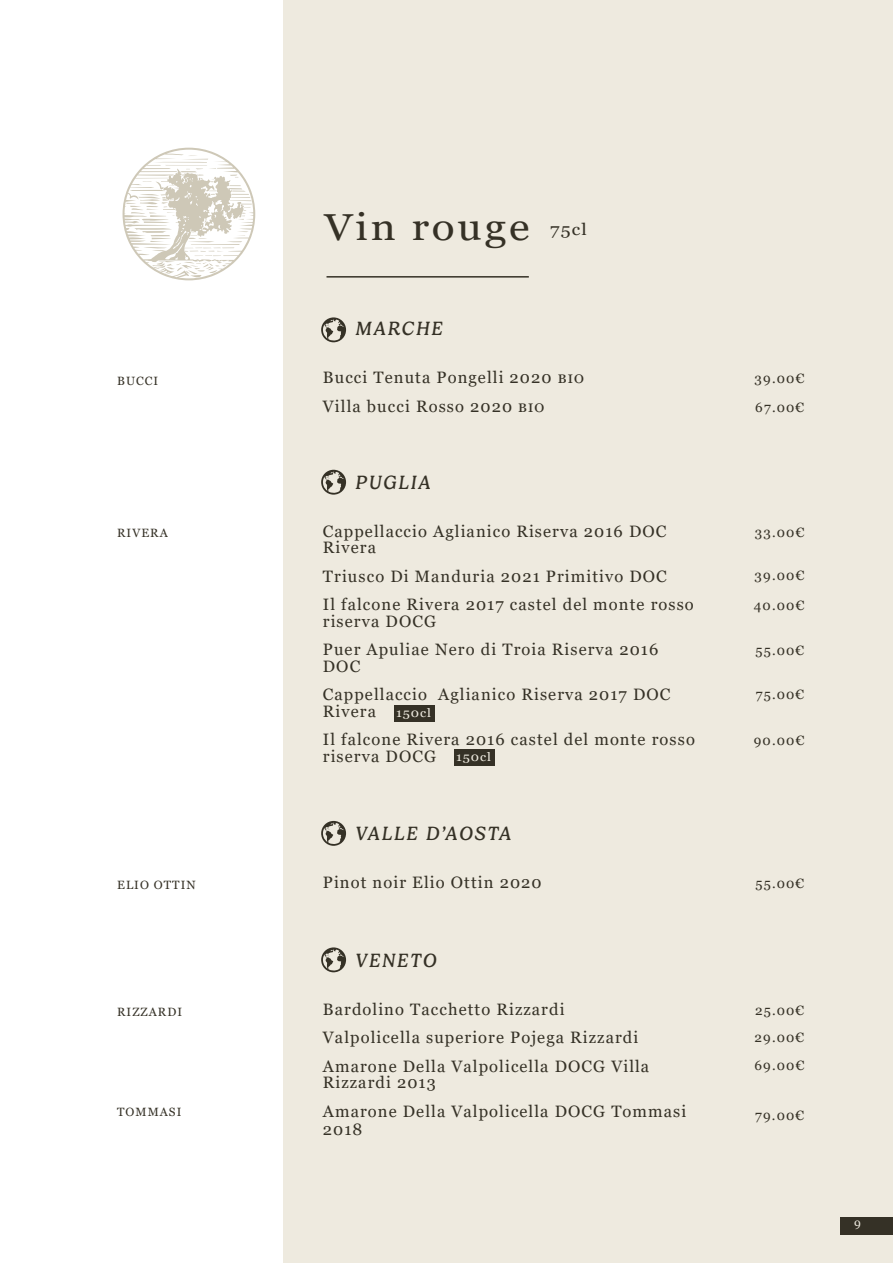
<style>
.page{position:relative;width:893px;height:1263px;background:#fff}
.page>*{position:absolute;margin:0;border:0;box-sizing:border-box;transform-origin:0 0}
.t1{font:37.5px "Georgia";letter-spacing:.065em;color:#353126;scale:1.13 1}
.t2{font:italic 19.5px "Gelica";letter-spacing:.09em;color:#353126}
.t3{font:16.5px/28.5px "Georgia";letter-spacing:.065em;color:#353126}
.t4{font:16.5px "Georgia";letter-spacing:.065em;color:#353126;scale:1.13 1}
.t5{font:13.5px/28.5px "Georgia";letter-spacing:.085em;color:#353126}
.t6{font:12px "Georgia";letter-spacing:.085em;color:#353126}
.t7{font:12px "Georgia";letter-spacing:.065em;color:#eeeadf;scale:1.13 1}
.t8{font:12px "Georgia";letter-spacing:.065em;color:#eeeadf}
</style>
<div class="page">
<div style="left:283px;top:0;width:610px;height:1263px;background:#eeeadf"></div>
<div style="left:840px;top:1217px;width:53px;height:18px;background:#353126"></div>
<svg style="left:123px;top:148px;width:132px;height:132px"></svg>
<svg style="left:321px;top:317px;width:25px;height:25px"></svg>
<svg style="left:321px;top:470px;width:25px;height:25px"></svg>
<svg style="left:321px;top:821px;width:25px;height:25px"></svg>
<svg style="left:321px;top:947px;width:25px;height:25px"></svg>
<hr style="left:326px;top:276px;width:203px;height:2px;background:#353126">
<div style="left:394px;top:705px;width:40px;height:17px;background:#353126"></div>
<div style="left:454px;top:750px;width:41px;height:16px;background:#353126"></div>
<p class="t6" style="left:117px;top:373px;width:43px">BUCCI</p>
<p class="t6" style="left:117px;top:525px;width:52px">RIVERA</p>
<h1 class="t1" style="left:325px;top:204px;width:183px">Vin rouge</h1>
<p class="t4" style="left:550px;top:219px;width:34px">75cl</p>
<p class="t2" style="left:355px;top:318px;width:89px">MARCHE</p>
<p class="t3" style="left:323px;top:364px;width:262px">Bucci Tenuta Pongelli 2020 BIO<br>Villa bucci Rosso 2020 BIO</p>
<p class="t2" style="left:355px;top:471px;width:77px">PUGLIA</p>
<p class="t3" style="left:323px;top:523px;width:345px;line-height:16.5px">Cappellaccio Aglianico Riserva 2016 DOC<br>Rivera</p>
<p class="t3" style="left:323px;top:562px;width:372px">Triusco Di Manduria 2021 Primitivo DOC<br>Il falcone Rivera 2017 castel del monte rosso</p>
<p class="t3" style="left:323px;top:607px;width:337px">riserva DOCG<br>Puer Apuliae Nero di Troia Riserva 2016</p>
<p class="t3" style="left:323px;top:652px;width:349px">DOC<br>Cappellaccio Aglianico Riserva 2017 DOC</p>
<p class="t3" style="left:323px;top:697px;width:373px">Rivera<br>Il falcone Rivera 2016 castel del monte rosso</p>
<p class="t3" style="left:323px;top:742px;width:115px">riserva DOCG</p>
<p class="t7" style="left:396px;top:705px;width:32px">150cl</p>
<p class="t7" style="left:456px;top:750px;width:32px">150cl</p>
<p class="t2" style="left:355px;top:823px;width:157px">VALLE D’AOSTA</p>
<p class="t5" style="left:755px;top:365px;width:51px">39.00€<br>67.00€</p>
<p class="t5" style="left:755px;top:518px;width:51px">33.00€</p>
<p class="t5" style="left:755px;top:562px;width:51px">39.00€</p>
<p class="t5" style="left:754px;top:592px;width:52px">40.00€</p>
<p class="t5" style="left:755px;top:637px;width:50px">55.00€</p>
<p class="t5" style="left:756px;top:680px;width:50px">75.00€</p>
<p class="t5" style="left:754px;top:727px;width:52px">90.00€</p>
<p class="t3" style="left:323px;top:868px;width:220px">Pinot noir Elio Ottin 2020</p>
<p class="t6" style="left:117px;top:878px;width:80px">ELIO OTTIN</p>
<p class="t5" style="left:755px;top:869px;width:50px">55.00€</p>
<p class="t6" style="left:117px;top:1004px;width:66px">RIZZARDI</p>
<p class="t6" style="left:117px;top:1104px;width:66px">TOMMASI</p>
<p class="t2" style="left:355px;top:949px;width:82px">VENETO</p>
<p class="t3" style="left:323px;top:995px;width:328px">Bardolino Tacchetto Rizzardi<br>Valpolicella superiore Pojega Rizzardi<br>Amarone Della Valpolicella DOCG Villa</p>
<p class="t3" style="left:323px;top:1068px;width:365px">Rizzardi 2013<br>Amarone Della Valpolicella DOCG Tommasi</p>
<p class="t3" style="left:323px;top:1115px;width:41px">2018</p>
<p class="t5" style="left:754px;top:997px;width:51px;line-height:27px">25.00€<br>29.00€</p>
<p class="t5" style="left:754px;top:1051px;width:51px">69.00€</p>
<p class="t5" style="left:755px;top:1101px;width:51px">79.00€</p>
<p class="t8" style="left:854px;top:1215px;width:8px">9</p>
</div>
